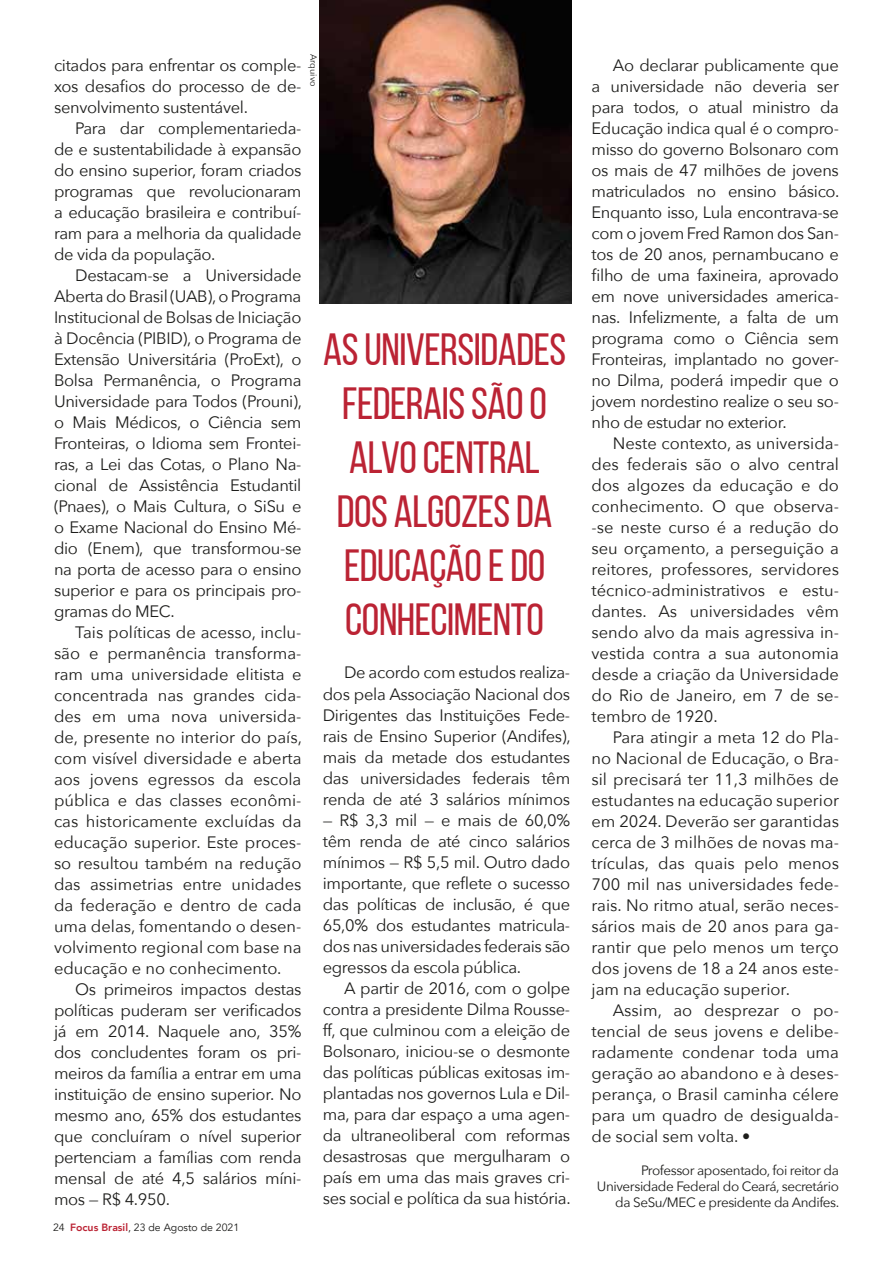
<style>
.page{position:relative;width:893px;height:1263px;background:#fff}
.page>*{position:absolute;margin:0;border:0;box-sizing:border-box;transform-origin:0 0}
.t1{font:45px/54px "Bebas Neue";letter-spacing:-.01em;color:#bb2334;text-align:center}
.t2{font:16.5px/21px "Avenir Next";letter-spacing:-.02em;color:#1d1d1b;text-align:justify}
.t3{font:13.5px/16.2px "Avenir Next";letter-spacing:-.03em;color:#1d1d1b;text-align:right}
.t4{font:10.5px "Avenir";color:#1d1d1b}
.t5{font:9px "Avenir Next";color:#1d1d1b}
.s1{font-weight:800;color:#bb2334}
.s2{font-size:16.35px}
</style>
<div class="page">
<img style="left:320px;top:0;width:252px;height:303px">
<p class="t5" style="left:321px;top:54px;width:34px;rotate:90deg">Arquivo</p>
<p class="t2" style="left:54px;top:54px;width:249px">citados para enfrentar os comple&shy;xos desafios do processo de de&shy;senvolvimento sustentável.</p>
<p class="t2" style="left:54px;top:117px;width:249px;text-indent:21px">Para dar complementarieda&shy;de e sustentabilidade à expansão do ensino superior, foram criados programas que revolucionaram a educação brasileira e contribuí&shy;ram para a melhoria da qualidade de vida da população.</p>
<p class="t2" style="left:54px;top:264px;width:249px;text-indent:21px">Destacam-se a Universidade Aberta do Brasil (UAB), o Programa Institucional de Bolsas de Iniciação à Docência (PIBID), o Programa de Extensão Universitária (ProExt), o Bolsa Permanência, o Programa Universidade para Todos (Prouni), o Mais Médicos, o Ciência sem Fronteiras, o Idioma sem Frontei&shy;ras, a Lei das Cotas, o Plano Na&shy;cional de Assistência Estudantil (Pnaes), o Mais Cultura, o SiSu e o Exame Nacional do Ensino Mé&shy;dio (Enem), que transformou-se na porta de acesso para o ensino superior e para os principais pro&shy;gramas do MEC.</p>
<p class="t2" style="left:54px;top:621px;width:249px;text-indent:21px">Tais políticas de acesso, inclu&shy;são e permanência transforma&shy;ram uma universidade elitista e concentrada nas grandes cida&shy;des em uma nova universida&shy;de, presente no interior do país, com visível diversidade e aberta aos jovens egressos da escola pública e das classes econômi&shy;cas historicamente excluídas da educação superior. Este proces&shy;so resultou também na redução das assimetrias entre unidades da federação e dentro de cada uma delas, fomentando o desen&shy;volvimento regional com base na educação e no conhecimento.</p>
<p class="t2" style="left:54px;top:978px;width:249px;text-indent:21px">Os primeiros impactos destas políticas puderam ser verificados já em 2014. Naquele ano, 35% dos concludentes foram os pri&shy;meiros da família a entrar em uma instituição de ensino superior. No mesmo ano, 65% dos estudantes que concluíram o nível superior pertenciam a famílias com renda mensal de até 4,5 salários míni&shy;mos — R$ 4.950.</p>
<h1 class="t1" style="left:323px;top:322px;width:244px">AS UNIVERSIDADES<br>FEDERAIS SÃO O<br>ALVO CENTRAL<br>DOS ALGOZES DA<br>EDUCAÇÃO E DO<br>CONHECIMENTO</h1>
<p class="t2" style="left:323px;top:661px;width:249px;text-indent:21px">De acordo com estudos realiza&shy;dos pela Associação Nacional dos Dirigentes das Instituições Fede&shy;rais de Ensino Superior (Andifes), mais da metade dos estudantes das universidades federais têm renda de até 3 salários mínimos</p>
<p class="t2" style="left:323px;top:808px;width:249px">— R$ 3,3 mil — e mais de 60,0% têm renda de até cinco salários mínimos — R$ 5,5 mil. Outro dado importante, que reflete o sucesso das políticas de inclusão, é que 65,0% dos estudantes matricula&shy;dos nas universidades federais são egressos da escola pública.</p>
<p class="t2" style="left:323px;top:977px;width:249px;text-indent:21px">A partir de 2016, com o golpe contra a presidente Dilma Rousse&shy;ff, que culminou com a eleição de Bolsonaro, iniciou-se o desmonte das políticas públicas exitosas im&shy;plantadas nos governos Lula e Dil&shy;ma, para dar espaço a uma agen&shy;da ultraneoliberal com reformas desastrosas que mergulharam o país em uma das mais graves cri&shy;ses social e política da sua história.</p>
<p class="t4" style="left:53px;top:1221px;width:188px">24 <span class="s1">Focus Brasil</span>, 23 de Agosto de 2021</p>
<p class="t2" style="left:591px;top:54px;width:249px;text-indent:21px">Ao declarar publicamente que a universidade não deveria ser para todos, o atual ministro da Educação indica qual é o compro&shy;misso do governo Bolsonaro com os mais de 47 milhões de jovens matriculados no ensino básico.<br>Enquanto isso, Lula encontrava-se com o jovem Fred Ramon dos San&shy;tos de 20 anos, pernambucano e filho de uma faxineira, aprovado em nove universidades america&shy;nas. Infelizmente, a falta de um programa como o Ciência sem Fronteiras, implantado no gover&shy;no Dilma, poderá impedir que o jovem nordestino realize o seu so&shy;nho de estudar no exterior.</p>
<p class="t2" style="left:591px;top:432px;width:249px;text-indent:21px">Neste contexto, as universida&shy;des federais são o alvo central dos algozes da educação e do conhecimento. O que observa--se neste curso é a redução do seu orçamento, a perseguição a reitores, professores, servidores técnico-administrativos e estu&shy;dantes. As universidades vêm sendo alvo da mais agressiva in&shy;vestida contra a sua autonomia desde a criação da Universidade do Rio de Janeiro, em 7 de se&shy;tembro de 1920.</p>
<p class="t2" style="left:591px;top:726px;width:249px;text-indent:21px">Para atingir a meta 12 do Pla&shy;no Nacional de Educação, o Bra&shy;sil precisará ter 11,3 milhões de estudantes na educação superior em 2024. Deverão ser garantidas cerca de 3 milhões de novas ma&shy;trículas, das quais pelo menos 700 mil nas universidades fede&shy;rais. No ritmo atual, serão neces&shy;sários mais de 20 anos para ga&shy;rantir que pelo menos um terço dos jovens de 18 a 24 anos este&shy;jam na educação superior.</p>
<p class="t2" style="left:591px;top:999px;width:249px;text-indent:21px">Assim, ao desprezar o po&shy;tencial de seus jovens e delibe&shy;radamente condenar toda uma geração ao abandono e à deses&shy;perança, o Brasil caminha célere para um quadro de desigualda&shy;de social sem volta. <span class="s2">•</span></p>
<p class="t3" style="left:597px;top:1161px;width:244px">Professor aposentado, foi reitor da<br>Universidade Federal do Ceará, secretário da SeSu/MEC e presidente da Andifes.</p>
</div>
